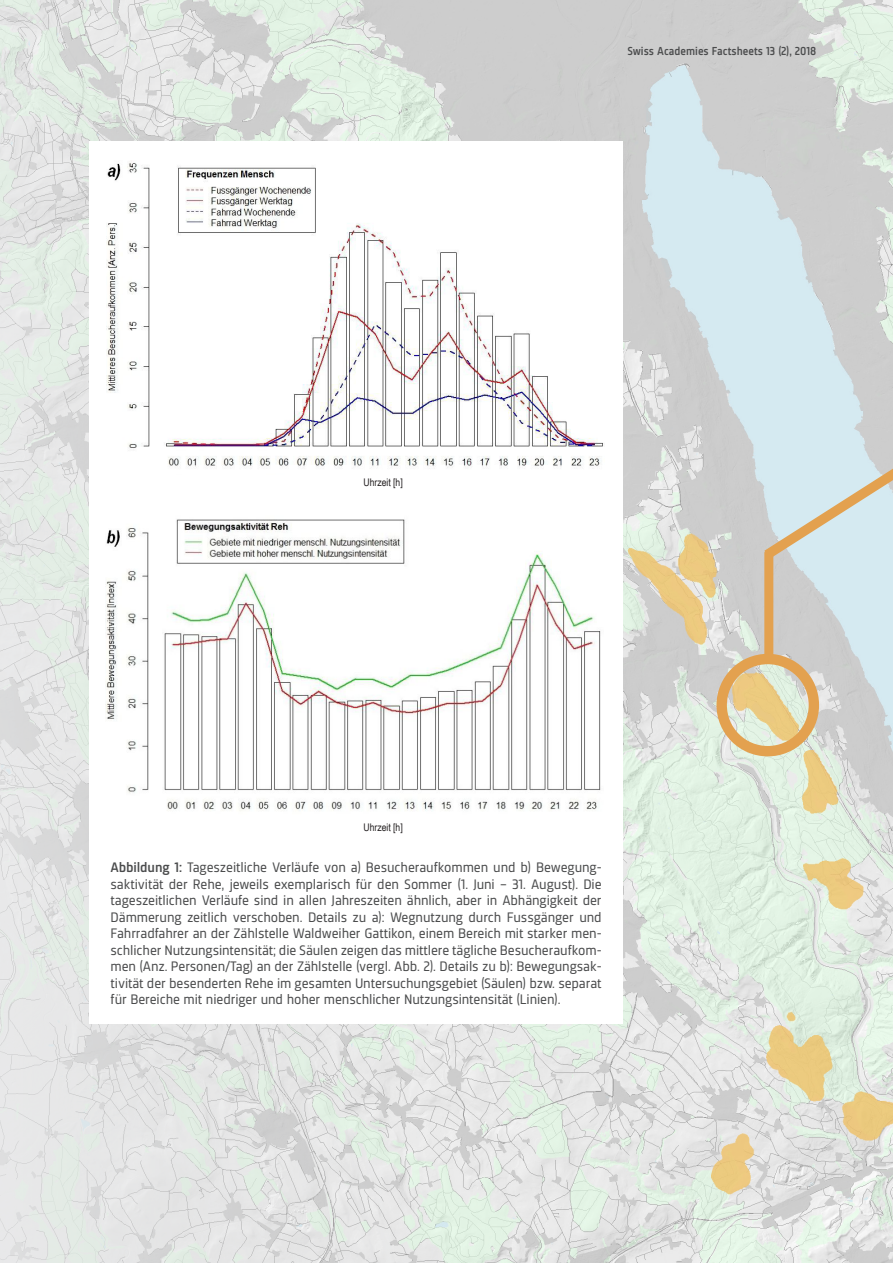
<style>
.page{position:relative;width:893px;height:1263px;background:#fff}
.page>*{position:absolute;margin:0;border:0;box-sizing:border-box;transform-origin:0 0}
.KASTEN_LAUFTEXT_2{font:14.25px/16.5px "Sinews Sans Pro";letter-spacing:-.01em;color:#4b4c4d;text-align:justify;scale:1.04 1}
.t1{font:500 12px "Sinews Sans Pro";color:#4b4c4d}
.t2{font:10.5px "Arial Narrow";color:#231f20}
.s1{font-weight:500}
</style>
<div class="page">
<img style="left:0;top:0;width:893px;height:1263px">
<div style="left:89px;top:141px;width:534px;height:882px;background:#fff"></div>
<img style="left:106px;top:163px;width:497px;height:305px">
<img style="left:105px;top:519px;width:496px;height:292px">
<div style="left:716px;top:654px;width:103px;height:102px;border:10px solid #e3a14f;border-radius:50%"></div>
<div style="left:764px;top:552px;width:9px;height:110px;background:#e3a14f"></div>
<svg style="left:754px;top:365px;width:139px;height:203px;background:#d4e0e1"></svg>
<p class="t1" style="left:627px;top:44px;width:190px">Swiss Academies Factsheets 13 (2), 2018</p>
<p class="t2" style="left:364px;top:475px;width:41px">Uhrzeit [h]</p>
<p class="t2" style="left:364px;top:820px;width:41px">Uhrzeit [h]</p>
<p class="KASTEN_LAUFTEXT_2" style="left:111px;top:859px;width:474px"><span class="s1">Abbildung 1:</span> Tageszeitliche Verläufe von a) Besucheraufkommen und b) Bewegung&shy;saktivität der Rehe, jeweils exemplarisch für den Sommer (1. Juni – 31. August). Die tageszeitlichen Verläufe sind in allen Jahreszeiten ähnlich, aber in Abhängigkeit der Dämmerung zeitlich verschoben. Details zu a): Wegnutzung durch Fussgänger und Fahrradfahrer an der Zählstelle Waldweiher Gattikon, einem Bereich mit starker men&shy;schlicher Nutzungsintensität; die Säulen zeigen das mittlere tägliche Besucheraufkom&shy;men (Anz. Personen/Tag) an der Zählstelle (vergl. Abb. 2). Details zu b): Bewegungsak&shy;tivität der besenderten Rehe im gesamten Untersuchungsgebiet (Säulen) bzw. separat für Bereiche mit niedriger und hoher menschlicher Nutzungsintensität (Linien).</p>
</div>
